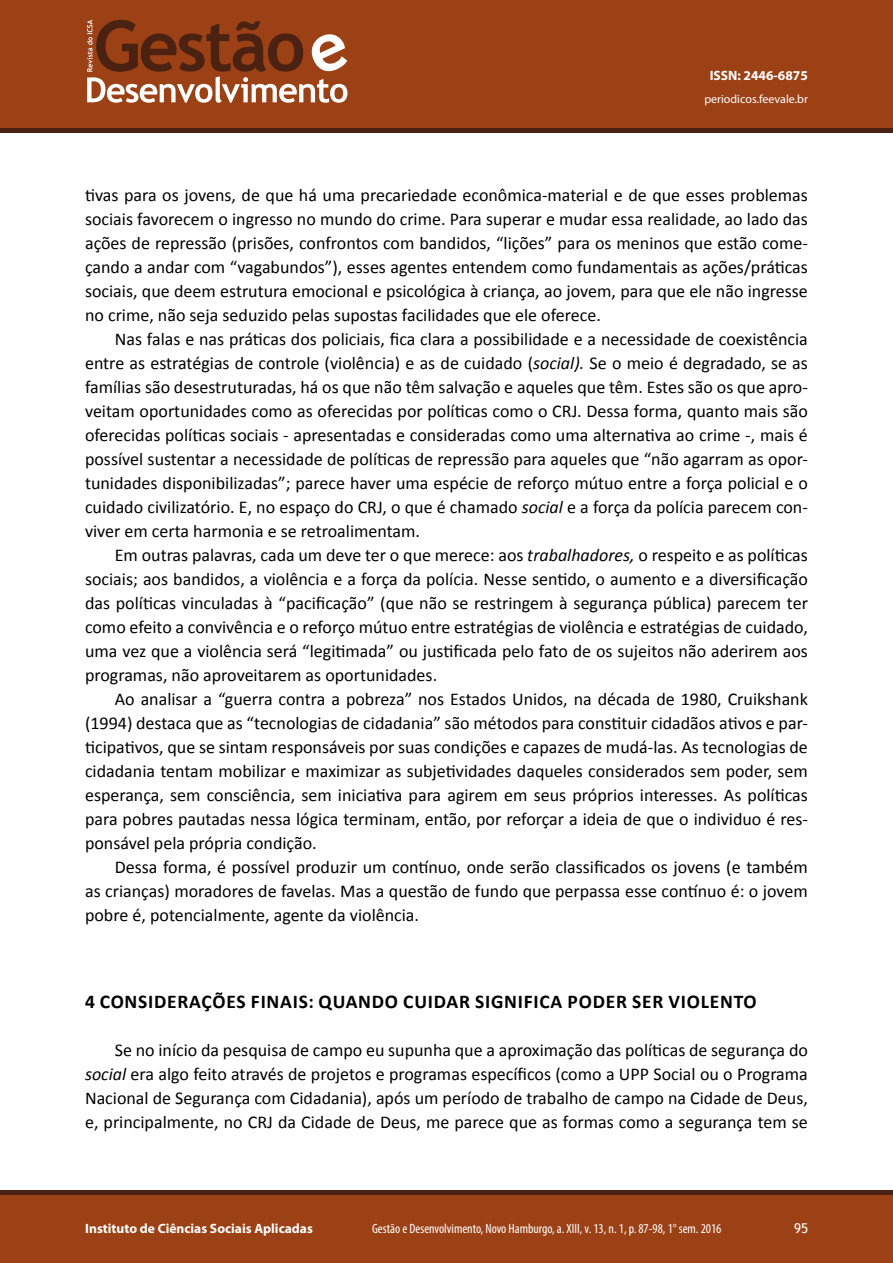
<style>
.page{position:relative;width:893px;height:1263px;background:#fff}
.page>*{position:absolute;margin:0;border:0;box-sizing:border-box;transform-origin:0 0}
.t1{font:700 19.5px "Calibri";letter-spacing:.04em;color:#000}
.t2{font:18px/24px "Calibri";color:#000;text-align:justify}
.t3{font:condensed 13.5px "Myriad Pro";color:#fff}
.t4{font:700 13.5px "Myriad Pro";color:#fff}
.t5{font:13.5px "Trebuchet MS";color:#fff}
.t6{font:12px "Myriad Pro";color:#fff}
.s1{font-style:italic}
</style>
<div class="page">
<div style="left:0;top:0;width:893px;height:129px;background:#9c4116"></div>
<svg style="left:87px;top:20px;width:260px;height:83px"></svg>
<div style="left:0;top:1193px;width:893px;height:70px;background:#9c4116"></div>
<div style="left:0;top:1190px;width:893px;height:5px;background:#4b2112"></div>
<hr style="left:0;top:129px;width:893px;height:4px;background:#4b2112">
<p class="t4" style="left:710px;top:67px;width:100px">ISSN: 2446-6875</p>
<p class="t6" style="left:704px;top:91px;width:105px">periodicos.feevale.br</p>
<p class="t2" style="left:85px;top:183px;width:724px">tivas para os jovens, de que há uma precariedade econômica-material e de que esses problemas sociais favorecem o ingresso no mundo do crime. Para superar e mudar essa realidade, ao lado das ações de repressão (prisões, confrontos com bandidos, “lições” para os meninos que estão come&shy;çando a andar com “vagabundos”), esses agentes entendem como fundamentais as ações/práticas sociais, que deem estrutura emocional e psicológica à criança, ao jovem, para que ele não ingresse no crime, não seja seduzido pelas supostas facilidades que ele oferece.</p>
<p class="t2" style="left:85px;top:327px;width:724px;text-indent:30px">Nas falas e nas práticas dos policiais, fica clara a possibilidade e a necessidade de coexistência entre as estratégias de controle (violência) e as de cuidado (<span class="s1">social).</span> Se o meio é degradado, se as famílias são desestruturadas, há os que não têm salvação e aqueles que têm. Estes são os que apro&shy;veitam oportunidades como as oferecidas por políticas como o CRJ. Dessa forma, quanto mais são oferecidas políticas sociais - apresentadas e consideradas como uma alternativa ao crime -, mais é possível sustentar a necessidade de políticas de repressão para aqueles que “não agarram as opor&shy;tunidades disponibilizadas”; parece haver uma espécie de reforço mútuo entre a força policial e o cuidado civilizatório. E, no espaço do CRJ, o que é chamado <span class="s1">social</span> e a força da polícia parecem con&shy;viver em certa harmonia e se retroalimentam.</p>
<p class="t2" style="left:85px;top:543px;width:724px;text-indent:30px">Em outras palavras, cada um deve ter o que merece: aos <span class="s1">trabalhadores,</span> o respeito e as políticas sociais; aos bandidos, a violência e a força da polícia. Nesse sentido, o aumento e a diversificação das políticas vinculadas à “pacificação” (que não se restringem à segurança pública) parecem ter como efeito a convivência e o reforço mútuo entre estratégias de violência e estratégias de cuidado, uma vez que a violência será “legitimada” ou justificada pelo fato de os sujeitos não aderirem aos programas, não aproveitarem as oportunidades.</p>
<p class="t2" style="left:85px;top:687px;width:724px;text-indent:30px">Ao analisar a “guerra contra a pobreza” nos Estados Unidos, na década de 1980, Cruikshank (1994) destaca que as “tecnologias de cidadania” são métodos para constituir cidadãos ativos e par&shy;ticipativos, que se sintam responsáveis por suas condições e capazes de mudá-las. As tecnologias de cidadania tentam mobilizar e maximizar as subjetividades daqueles considerados sem poder, sem esperança, sem consciência, sem iniciativa para agirem em seus próprios interesses. As políticas para pobres pautadas nessa lógica terminam, então, por reforçar a ideia de que o individuo é res&shy;ponsável pela própria condição.</p>
<p class="t2" style="left:85px;top:855px;width:724px;text-indent:30px">Dessa forma, é possível produzir um contínuo, onde serão classificados os jovens (e também as crianças) moradores de favelas. Mas a questão de fundo que perpassa esse contínuo é: o jovem pobre é, potencialmente, agente da violência.</p>
<p class="t1" style="left:85px;top:989px;width:673px">4 CONSIDERAÇÕES FINAIS: QUANDO CUIDAR SIGNIFICA PODER SER VIOLENTO</p>
<p class="t2" style="left:85px;top:1038px;width:724px;text-indent:30px">Se no início da pesquisa de campo eu supunha que a aproximação das políticas de segurança do <span class="s1">social</span> era algo feito através de projetos e programas específicos (como a UPP Social ou o Programa Nacional de Segurança com Cidadania), após um período de trabalho de campo na Cidade de Deus, e, principalmente, no CRJ da Cidade de Deus, me parece que as formas como a segurança tem se</p>
<p class="t4" style="left:85px;top:1220px;width:229px">Instituto de Ciências Sociais Aplicadas</p>
<p class="t3" style="left:372px;top:1220px;width:351px">Gestão e Desenvolvimento, Novo Hamburgo, a. XIII, v. 13, n. 1, p. 87-98, 1° sem. 2016</p>
<p class="t5" style="left:794px;top:1220px;width:16px">95</p>
</div>
